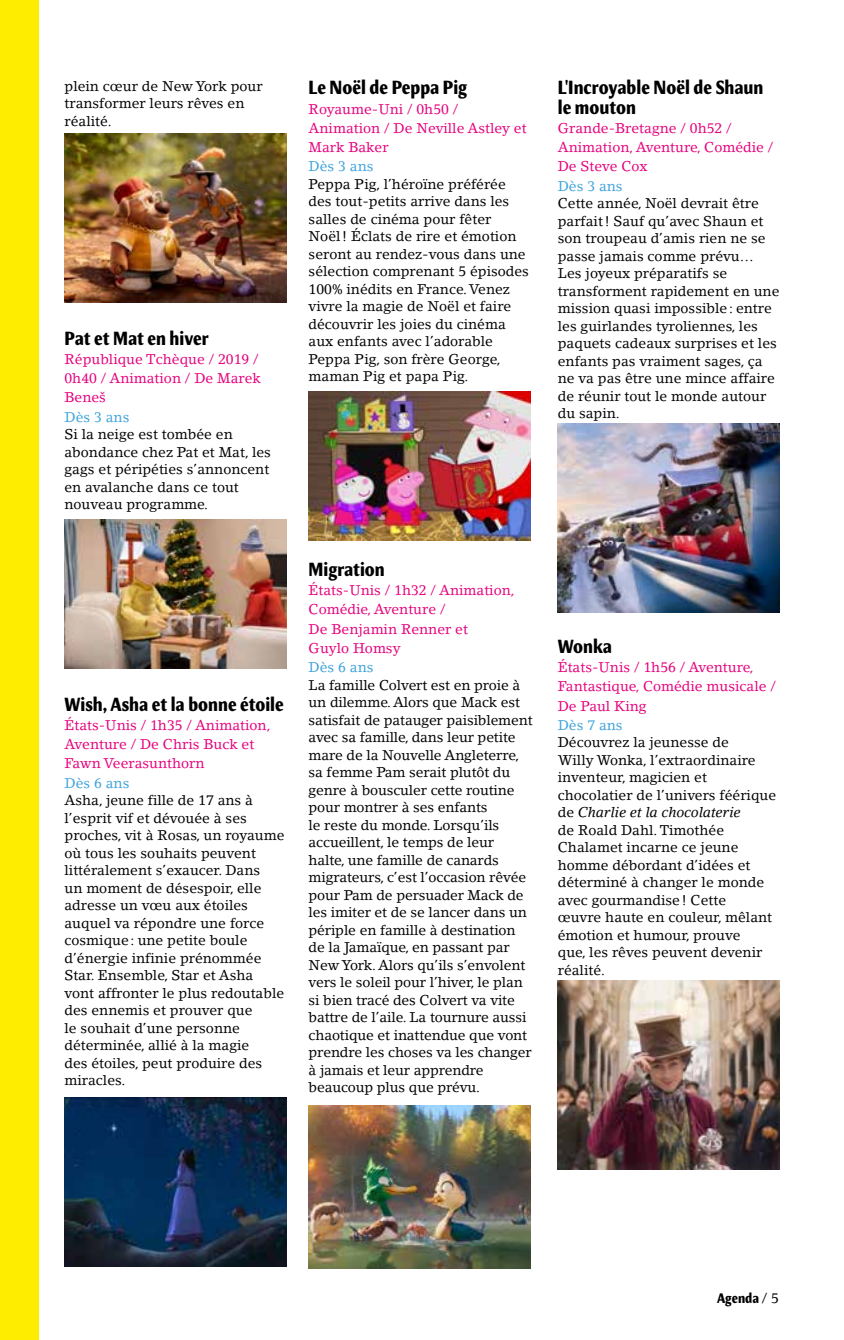
<style>
.page{position:relative;width:844px;height:1340px;background:#fff}
.page>*{position:absolute;margin:0;border:0;box-sizing:border-box;transform-origin:0 0}
.t1{font:700 condensed 19.25px/19.2px "Meadow Pro";color:#000}
.t2{font:14px/17.5px "Lino Letter";color:#000}
.t3{font:14px/19.2px "Lino Letter";color:#e6007d}
.t4{font:14px "Lino Letter";color:#3ea3dc}
.t5{font:700 condensed 14px "Meadow Pro";color:#000}
.s1{font-style:italic}
.s2{font-family:"Lino Letter";font-weight:400;font-stretch:normal}
</style>
<div class="page">
<img style="left:64px;top:133px;width:222px;height:169px">
<img style="left:64px;top:519px;width:222px;height:149px">
<img style="left:64px;top:1097px;width:222px;height:169px">
<img style="left:308px;top:392px;width:222px;height:148px">
<img style="left:308px;top:1105px;width:222px;height:163px">
<img style="left:557px;top:424px;width:222px;height:188px">
<img style="left:557px;top:980px;width:222px;height:189px">
<div style="left:0;top:0;width:39px;height:1339px;background:#ffed00"></div>
<p class="t2" style="left:64px;top:77px;width:199px">plein cœur de New York pour transformer leurs rêves en réalité.</p>
<h1 class="t1" style="left:64px;top:328px;width:146px">Pat et Mat en hiver</h1>
<p class="t3" style="left:64px;top:349px;width:198px">République Tchèque / 2019 /<br>0h40 / Animation / De Marek<br>Beneš</p>
<p class="t4" style="left:64px;top:408px;width:66px">Dès 3 ans</p>
<p class="t2" style="left:64px;top:425px;width:208px">Si la neige est tombée en abondance chez Pat et Mat, les gags et péripéties s’annoncent en avalanche dans ce tout nouveau programme.</p>
<h1 class="t1" style="left:64px;top:694px;width:221px">Wish, Asha et la bonne étoile</h1>
<p class="t3" style="left:64px;top:715px;width:207px">États-Unis / 1h35 / Animation,<br>Aventure / De Chris Buck et<br>Fawn Veerasunthorn</p>
<p class="t4" style="left:64px;top:774px;width:66px">Dès 6 ans</p>
<p class="t2" style="left:64px;top:791px;width:221px">Asha, jeune fille de 17 ans à l’esprit vif et dévouée à ses proches, vit à Rosas, un royaume où tous les souhaits peuvent littéralement s’exaucer. Dans<br>un moment de désespoir, elle adresse un vœu aux étoiles auquel va répondre une force cosmique: une petite boule d’énergie infinie prénommée<br>Star. Ensemble, Star et Asha vont affronter le plus redoutable des ennemis et prouver que<br>le souhait d’une personne déterminée, allié à la magie<br>des étoiles, peut produire des miracles.</p>
<h1 class="t1" style="left:308px;top:78px;width:160px">Le Noël de Peppa Pig</h1>
<p class="t3" style="left:308px;top:99px;width:219px">Royaume-Uni / 0h50 /<br>Animation / De Neville Astley et<br>Mark Baker</p>
<p class="t4" style="left:308px;top:158px;width:66px">Dès 3 ans</p>
<p class="t2" style="left:308px;top:175px;width:222px">Peppa Pig, l’héroïne préférée des tout-petits arrive dans les salles de cinéma pour fêter<br>Noël! Éclats de rire et émotion seront au rendez-vous dans une sélection comprenant 5 épisodes<br>100% inédits en France. Venez vivre la magie de Noël et faire découvrir les joies du cinéma aux enfants avec l’adorable<br>Peppa Pig, son frère George, maman Pig et papa Pig.</p>
<h1 class="t1" style="left:308px;top:559px;width:78px">Migration</h1>
<p class="t3" style="left:308px;top:580px;width:207px">États-Unis / 1h32 / Animation,<br>Comédie, Aventure /<br>De Benjamin Renner et<br>Guylo Homsy</p>
<p class="t4" style="left:308px;top:658px;width:66px">Dès 6 ans</p>
<p class="t2" style="left:308px;top:676px;width:225px">La famille Colvert est en proie à un dilemme. Alors que Mack est satisfait de patauger paisiblement avec sa famille, dans leur petite mare de la Nouvelle Angleterre, sa femme Pam serait plutôt du genre à bousculer cette routine pour montrer à ses enfants<br>le reste du monde. Lorsqu’ils accueillent, le temps de leur halte, une famille de canards migrateurs, c’est l’occasion rêvée pour Pam de persuader Mack de les imiter et de se lancer dans un périple en famille à destination de la Jamaïque, en passant par<br>New York. Alors qu’ils s’envolent vers le soleil pour l’hiver, le plan si bien tracé des Colvert va vite battre de l’aile. La tournure aussi chaotique et inattendue que vont prendre les choses va les changer à jamais et leur apprendre beaucoup plus que prévu.</p>
<h1 class="t1" style="left:557px;top:78px;width:207px">L'Incroyable Noël de Shaun le mouton</h1>
<p class="t3" style="left:557px;top:118px;width:217px">Grande-Bretagne / 0h52 /<br>Animation, Aventure, Comédie /<br>De Steve Cox</p>
<p class="t4" style="left:557px;top:177px;width:66px">Dès 3 ans</p>
<p class="t2" style="left:557px;top:194px;width:223px">Cette année, Noël devrait être parfait! Sauf qu’avec Shaun et son troupeau d’amis rien ne se passe jamais comme prévu…<br>Les joyeux préparatifs se transforment rapidement en une mission quasi impossible: entre les guirlandes tyroliennes, les paquets cadeaux surprises et les enfants pas vraiment sages, ça ne va pas être une mince affaire de réunir tout le monde autour du sapin.</p>
<h1 class="t1" style="left:557px;top:636px;width:56px">Wonka</h1>
<p class="t3" style="left:557px;top:657px;width:219px">États-Unis / 1h56 / Aventure,<br>Fantastique, Comédie musicale /<br>De Paul King</p>
<p class="t4" style="left:557px;top:716px;width:66px">Dès 7 ans</p>
<p class="t2" style="left:557px;top:733px;width:220px">Découvrez la jeunesse de<br>Willy Wonka, l’extraordinaire inventeur, magicien et chocolatier de l’univers féérique de <span class="s1">Charlie et la chocolaterie<br></span>de Roald Dahl. Timothée<br>Chalamet incarne ce jeune homme débordant d’idées et déterminé à changer le monde avec gourmandise! Cette<br>œuvre haute en couleur, mêlant émotion et humour, prouve<br>que, les rêves peuvent devenir réalité.</p>
<p class="t5" style="left:716px;top:1290px;width:63px">Agenda <span class="s2">/ 5</span></p>
</div>
